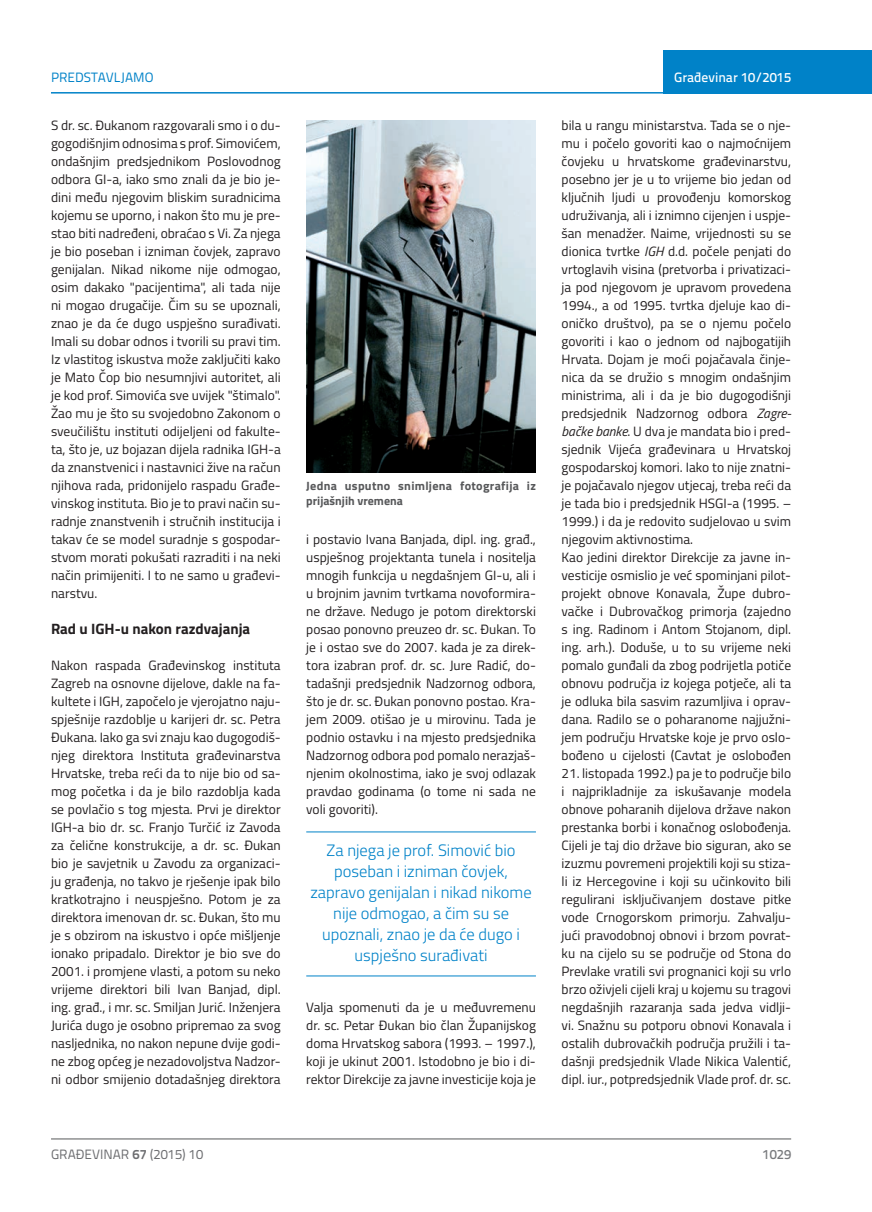
<style>
.page{position:relative;width:872px;height:1212px;background:#fff}
.page>*{position:absolute;margin:0;border:0;box-sizing:border-box;transform-origin:0 0}
.t1{font:300 16.5px/21px "Titillium";color:#0082c8;text-align:center}
.t2{font:700 15px "Titillium";color:#231f20}
.t3{font:13.5px/18px "Titillium";color:#231f20;text-align:justify}
.t4{font:13.5px "Titillium Text 22 L";color:#6c6d70}
.t5{font:500 13.5px "Titillium Text 22 L";color:#fff}
.t6{font:13.5px "Titillium Text 22 L";color:#0082c8}
.t7{font:500 13.5px "Titillium Text 22 L";color:#787a7d}
.t8{font:700 12px/15px "Titillium";letter-spacing:.025em;color:#57585a}
.s1{font-style:italic}
.s2{font-weight:700}
</style>
<div class="page">
<hr style="left:51px;top:1139px;width:740px;height:1px;background:#57585a">
<div style="left:663px;top:50px;width:209px;height:44px;background:#0082c8"></div>
<hr style="left:51px;top:92px;width:821px;height:2px;background:#0082c8">
<hr style="left:306px;top:832px;width:230px;height:1px;background:#0082c8">
<hr style="left:306px;top:976px;width:230px;height:1px;background:#0082c8">
<img style="left:306px;top:120px;width:230px;height:352px">
<p class="t6" style="left:51px;top:68px;width:104px">PREDSTAVLJAMO</p>
<p class="t5" style="left:674px;top:67px;width:118px">Građevinar 10/2015</p>
<p class="t3" style="left:51px;top:115px;width:231px">S dr. sc. Đukanom razgovarali smo i o du&shy;gogodišnjim odnosima s prof. Simovićem, ondašnjim predsjednikom Poslovodnog odbora GI-a, iako smo znali da je bio je&shy;dini među njegovim bliskim suradnicima kojemu se uporno, i nakon što mu je pre&shy;stao biti nadređeni, obraćao s Vi. Za njega je bio poseban i izniman čovjek, zapravo genijalan. Nikad nikome nije odmogao, osim dakako "pacijentima", ali tada nije ni mogao drugačije. Čim su se upoznali, znao je da će dugo uspješno surađivati.<br>Imali su dobar odnos i tvorili su pravi tim.<br>Iz vlastitog iskustva može zaključiti kako je Mato Čop bio nesumnjivi autoritet, ali je kod prof. Simovića sve uvijek "štimalo".<br>Žao mu je što su svojedobno Zakonom o sveučilištu instituti odijeljeni od fakulte&shy;ta, što je, uz bojazan dijela radnika IGH-a da znanstvenici i nastavnici žive na račun njihova rada, pridonijelo raspadu Građe&shy;vinskog instituta. Bio je to pravi način su&shy;radnje znanstvenih i stručnih institucija i takav će se model suradnje s gospodar&shy;stvom morati pokušati razraditi i na neki način primijeniti. I to ne samo u građevi&shy;narstvu.</p>
<p class="t2" style="left:51px;top:617px;width:201px">Rad u IGH-u nakon razdvajanja</p>
<p class="t3" style="left:51px;top:656px;width:231px">Nakon raspada Građevinskog instituta Zagreb na osnovne dijelove, dakle na fa&shy;kultete i IGH, započelo je vjerojatno naju&shy;spješnije razdoblje u karijeri dr. sc. Petra Đukana. Iako ga svi znaju kao dugogodiš&shy;njeg direktora Instituta građevinarstva Hrvatske, treba reći da to nije bio od sa&shy;mog početka i da je bilo razdoblja kada se povlačio s tog mjesta. Prvi je direktor IGH-a bio dr. sc. Franjo Turčić iz Zavoda za čelične konstrukcije, a dr. sc. Đukan bio je savjetnik u Zavodu za organizaci&shy;ju građenja, no takvo je rješenje ipak bilo kratkotrajno i neuspješno. Potom je za direktora imenovan dr. sc. Đukan, što mu je s obzirom na iskustvo i opće mišljenje ionako pripadalo. Direktor je bio sve do 2001. i promjene vlasti, a potom su neko vrijeme direktori bili Ivan Banjad, dipl. ing. građ., i mr. sc. Smiljan Jurić. Inženjera Jurića dugo je osobno pripremao za svog nasljednika, no nakon nepune dvije godi&shy;ne zbog općeg je nezadovoljstva Nadzor&shy;ni odbor smijenio dotadašnjeg direktora</p>
<p class="t3" style="left:561px;top:115px;width:231px;text-align:left">bila u rangu ministarstva. Tada se o nje&shy;mu i počelo govoriti kao o najmoćnijem čovjeku u hrvatskome građevinarstvu, posebno jer je u to vrijeme bio jedan od ključnih ljudi u provođenju komorskog udruživanja, ali i iznimno cijenjen i uspje&shy;šan menadžer. Naime, vrijednosti su se dionica tvrtke <span class="s1">IGH</span> d.d. počele penjati do vrtoglavih visina (pretvorba i privatizaci&shy;ja pod njegovom je upravom provedena 1994., a od 1995. tvrtka djeluje kao di&shy;oničko društvo), pa se o njemu počelo govoriti i kao o jednom od najbogatijih Hrvata. Dojam je moći pojačavala činje&shy;nica da se družio s mnogim ondašnjim ministrima, ali i da je bio dugogodišnji predsjednik Nadzornog odbora <span class="s1">Zagre&shy;bačke banke</span>. U dva je mandata bio i pred&shy;sjednik Vijeća građevinara u Hrvatskoj gospodarskoj komori. Iako to nije znatni&shy;je pojačavalo njegov utjecaj, treba reći da je tada bio i predsjednik HSGI-a (1995. – 1999.) i da je redovito sudjelovao u svim njegovim aktivnostima.<br>Kao jedini direktor Direkcije za javne in&shy;vesticije osmislio je već spominjani pilot&shy;projekt obnove Konavala, Župe dubro&shy;vačke i Dubrovačkog primorja (zajedno s ing. Radinom i Antom Stojanom, dipl. ing. arh.). Doduše, u to su vrijeme neki pomalo gunđali da zbog podrijetla potiče obnovu područja iz kojega potječe, ali ta je odluka bila sasvim razumljiva i oprav&shy;dana. Radilo se o poharanome najjužni&shy;jem području Hrvatske koje je prvo oslo&shy;bođeno u cijelosti (Cavtat je oslobođen</p>
<p class="t3" style="left:561px;top:764px;width:231px">21. listopada 1992.) pa je to područje bilo i najprikladnije za iskušavanje modela obnove poharanih dijelova države nakon prestanka borbi i konačnog oslobođenja.<br>Cijeli je taj dio države bio siguran, ako se izuzmu povremeni projektili koji su stiza&shy;li iz Hercegovine i koji su učinkovito bili regulirani isključivanjem dostave pitke vode Crnogorskom primorju. Zahvalju&shy;jući pravodobnoj obnovi i brzom povrat&shy;ku na cijelo su se područje od Stona do Prevlake vratili svi prognanici koji su vrlo brzo oživjeli cijeli kraj u kojemu su tragovi negdašnjih razaranja sada jedva vidlji&shy;vi. Snažnu su potporu obnovi Konavala i ostalih dubrovačkih područja pružili i ta&shy;dašnji predsjednik Vlade Nikica Valentić, dipl. iur., potpredsjednik Vlade prof. dr. sc.</p>
<p class="t8" style="left:306px;top:477px;width:231px">Jedna usputno snimljena fotografija iz prijašnjih vremena</p>
<p class="t3" style="left:306px;top:529px;width:231px">i postavio Ivana Banjada, dipl. ing. građ., uspješnog projektanta tunela i nositelja mnogih funkcija u negdašnjem GI-u, ali i u brojnim javnim tvrtkama novoformira&shy;ne države. Nedugo je potom direktorski posao ponovno preuzeo dr. sc. Đukan. To je i ostao sve do 2007. kada je za direk&shy;tora izabran prof. dr. sc. Jure Radić, do&shy;tadašnji predsjednik Nadzornog odbora, što je dr. sc. Đukan ponovno postao. Kra&shy;jem 2009. otišao je u mirovinu. Tada je podnio ostavku i na mjesto predsjednika Nadzornog odbora pod pomalo nerazjaš&shy;njenim okolnostima, iako je svoj odlazak pravdao godinama (o tome ni sada ne voli govoriti).</p>
<p class="t1" style="left:310px;top:839px;width:223px">Za njega je prof. Simović bio poseban i izniman čovjek, zapravo genijalan i nikad nikome nije odmogao, a čim su se upoznali, znao je da će dugo i uspješno surađivati</p>
<p class="t3" style="left:306px;top:998px;width:231px">Valja spomenuti da je u međuvremenu dr. sc. Petar Đukan bio član Županijskog doma Hrvatskog sabora (1993. – 1997.), koji je ukinut 2001. Istodobno je bio i di&shy;rektor Direkcije za javne investicije koja je</p>
<p class="t4" style="left:51px;top:1144px;width:154px">GRAĐEVINAR <span class="s2">67</span> (2015) 10</p>
<p class="t7" style="left:762px;top:1144px;width:30px">1029</p>
</div>
